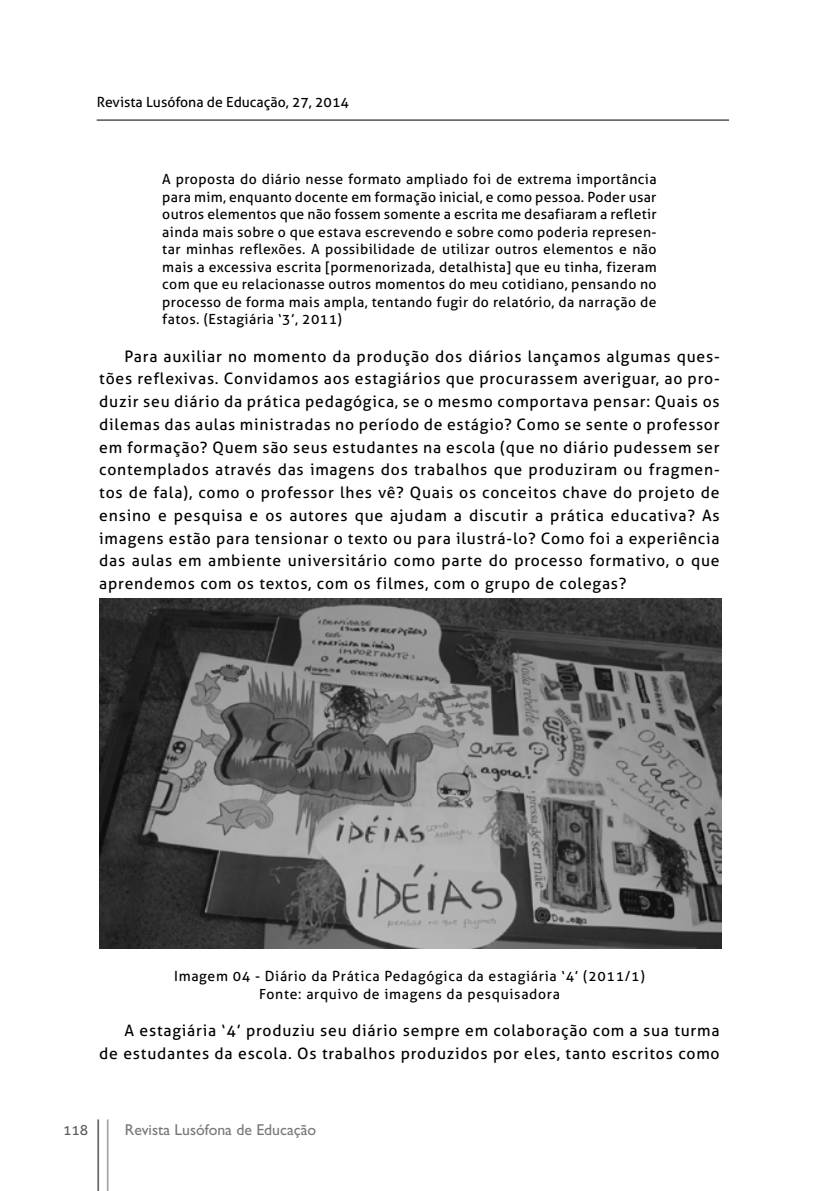
<style>
.page{position:relative;width:819px;height:1191px;background:#fff}
.page>*{position:absolute;margin:0;border:0;box-sizing:border-box;transform-origin:0 0}
.t1{font:15.75px/22.8px "Aller";letter-spacing:.05em;color:#000;text-align:justify}
.t2{font:15.75px "Gill Sans";color:#787878}
.t3{font:14px/17.5px "Aller";letter-spacing:.03em;color:#000;text-align:justify}
.t4{font:14px/17.5px "Aller";letter-spacing:.05em;color:#000;text-align:center}
.t5{font:14px "Aller";color:#000}
.t6{font:14px "Aller";color:#5c5c5c}
</style>
<div class="page">
<hr style="left:97px;top:119px;width:632px;height:2px;background:#6a6a6a">
<hr style="left:107px;top:1119px;width:2px;height:72px;background:#a6a6a6">
<hr style="left:97px;top:1119px;width:2px;height:72px;background:#6a6a6a">
<img style="left:99px;top:599px;width:622px;height:350px">
<p class="t5" style="left:97px;top:93px;width:253px">Revista Lusófona de Educação, 27, 2014</p>
<p class="t3" style="left:162px;top:170px;width:496px">A proposta do diário nesse formato ampliado foi de extrema importância para mim, enquanto docente em formação inicial, e como pessoa. Poder usar outros elementos que não fossem somente a escrita me desafiaram a refletir ainda mais sobre o que estava escrevendo e sobre como poderia represen&shy;tar minhas reflexões. A possibilidade de utilizar outros elementos e não mais a excessiva escrita [pormenorizada, detalhista] que eu tinha, fizeram com que eu relacionasse outros momentos do meu cotidiano, pensando no processo de forma mais ampla, tentando fugir do relatório, da narração de fatos. (Estagiária ‘3’, 2011)</p>
<p class="t1" style="left:99px;top:345px;width:622px;text-indent:25px">Para auxiliar no momento da produção dos diários lançamos algumas ques&shy;tões reflexivas. Convidamos aos estagiários que procurassem averiguar, ao pro&shy;duzir seu diário da prática pedagógica, se o mesmo comportava pensar: Quais os dilemas das aulas ministradas no período de estágio? Como se sente o professor em formação? Quem são seus estudantes na escola (que no diário pudessem ser contemplados através das imagens dos trabalhos que produziram ou fragmen&shy;tos de fala), como o professor lhes vê? Quais os conceitos chave do projeto de ensino e pesquisa e os autores que ajudam a discutir a prática educativa? As imagens estão para tensionar o texto ou para ilustrá-lo? Como foi a experiência das aulas em ambiente universitário como parte do processo formativo, o que aprendemos com os textos, com os filmes, com o grupo de colegas?</p>
<p class="t4" style="left:174px;top:967px;width:472px">Imagem 04 - Diário da Prática Pedagógica da estagiária ‘4’ (2011/1)<br>Fonte: arquivo de imagens da pesquisadora</p>
<p class="t1" style="left:99px;top:1019px;width:622px;text-align:right">A estagiária ‘4’ produziu seu diário sempre em colaboração com a sua turma<br>de estudantes da escola. Os trabalhos produzidos por eles, tanto escritos como</p>
<p class="t6" style="left:63px;top:1121px;width:27px">118</p>
<p class="t2" style="left:125px;top:1120px;width:193px">Revista Lusófona de Educação</p>
</div>
